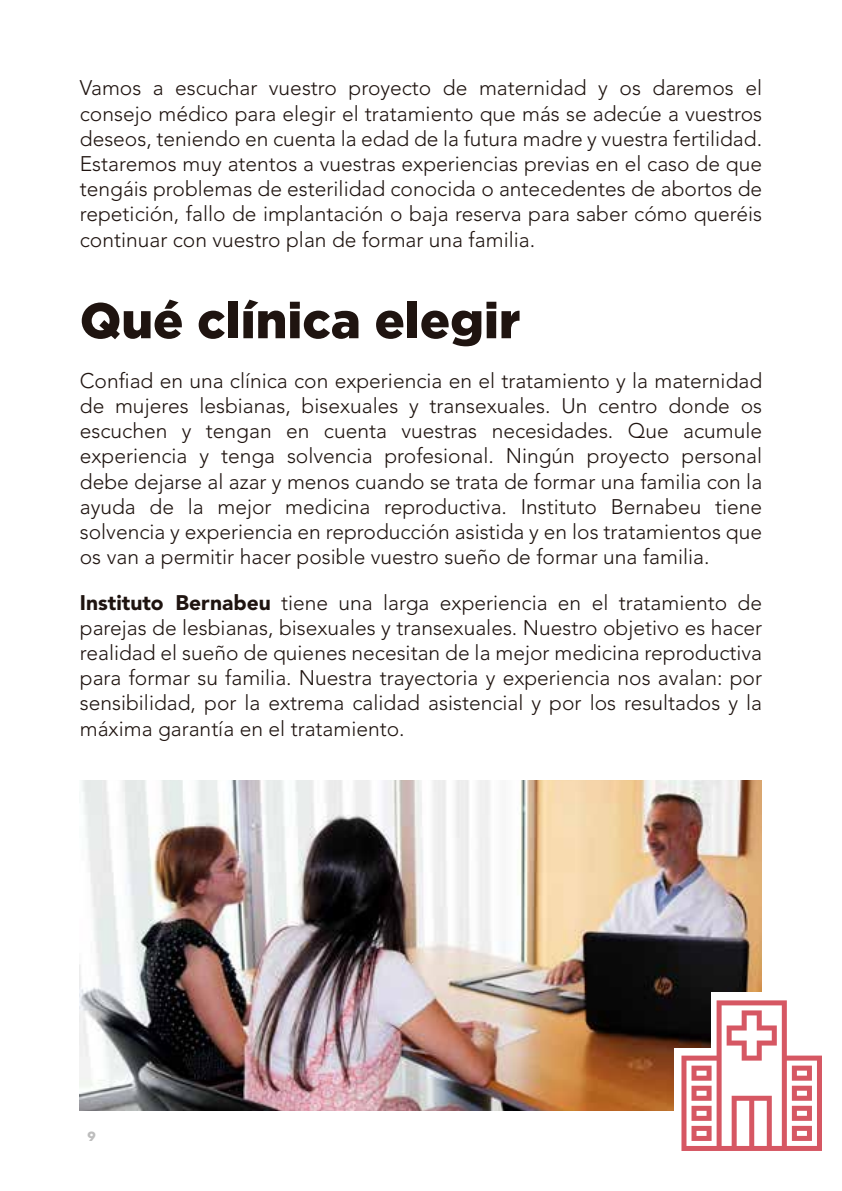
<style>
.page{position:relative;width:842px;height:1191px;background:#fff}
.page>*{position:absolute;margin:0;border:0;box-sizing:border-box;transform-origin:0 0}
.t1{font:900 50px "Gotham";color:#1f1410}
.t2{font:300 21px/25.2px "Avenir LT Std";color:#1f1410;text-align:justify}
.t3{font:18px "Neutra Text Bold SC";color:#bdbdbd}
.s1{font-weight:900}
</style>
<div class="page">
<img style="left:80px;top:780px;width:681px;height:330px">
<div style="left:711px;top:992px;width:66px;height:128px;background:#fff"></div>
<div style="left:674px;top:1048px;width:48px;height:79px;background:#fff"></div>
<svg style="left:681px;top:1000px;width:141px;height:151px"></svg>
<p class="t2" style="left:80px;top:76px;width:684px">Vamos a escuchar vuestro proyecto de maternidad y os daremos el consejo médico para elegir el tratamiento que más se adecúe a vuestros deseos, teniendo en cuenta la edad de la futura madre y vuestra fertilidad.<br>Estaremos muy atentos a vuestras experiencias previas en el caso de que tengáis problemas de esterilidad conocida o antecedentes de abortos de repetición, fallo de implantación o baja reserva para saber cómo queréis continuar con vuestro plan de formar una familia.</p>
<h1 class="t1" style="left:80px;top:292px;width:442px">Qué clínica elegir</h1>
<p class="t2" style="left:80px;top:368px;width:684px">Confiad en una clínica con experiencia en el tratamiento y la maternidad de mujeres lesbianas, bisexuales y transexuales. Un centro donde os escuchen y tengan en cuenta vuestras necesidades. Que acumule experiencia y tenga solvencia profesional. Ningún proyecto personal debe dejarse al azar y menos cuando se trata de formar una familia con la ayuda de la mejor medicina reproductiva. Instituto Bernabeu tiene solvencia y experiencia en reproducción asistida y en los tratamientos que os van a permitir hacer posible vuestro sueño de formar una familia.</p>
<p class="t2" style="left:80px;top:590px;width:684px"><span class="s1">Instituto Bernabeu</span> tiene una larga experiencia en el tratamiento de parejas de lesbianas, bisexuales y transexuales. Nuestro objetivo es hacer realidad el sueño de quienes necesitan de la mejor medicina reproductiva para formar su familia. Nuestra trayectoria y experiencia nos avalan: por sensibilidad, por la extrema calidad asistencial y por los resultados y la máxima garantía en el tratamiento.</p>
<p class="t3" style="left:87px;top:1123px;width:11px">9</p>
</div>
